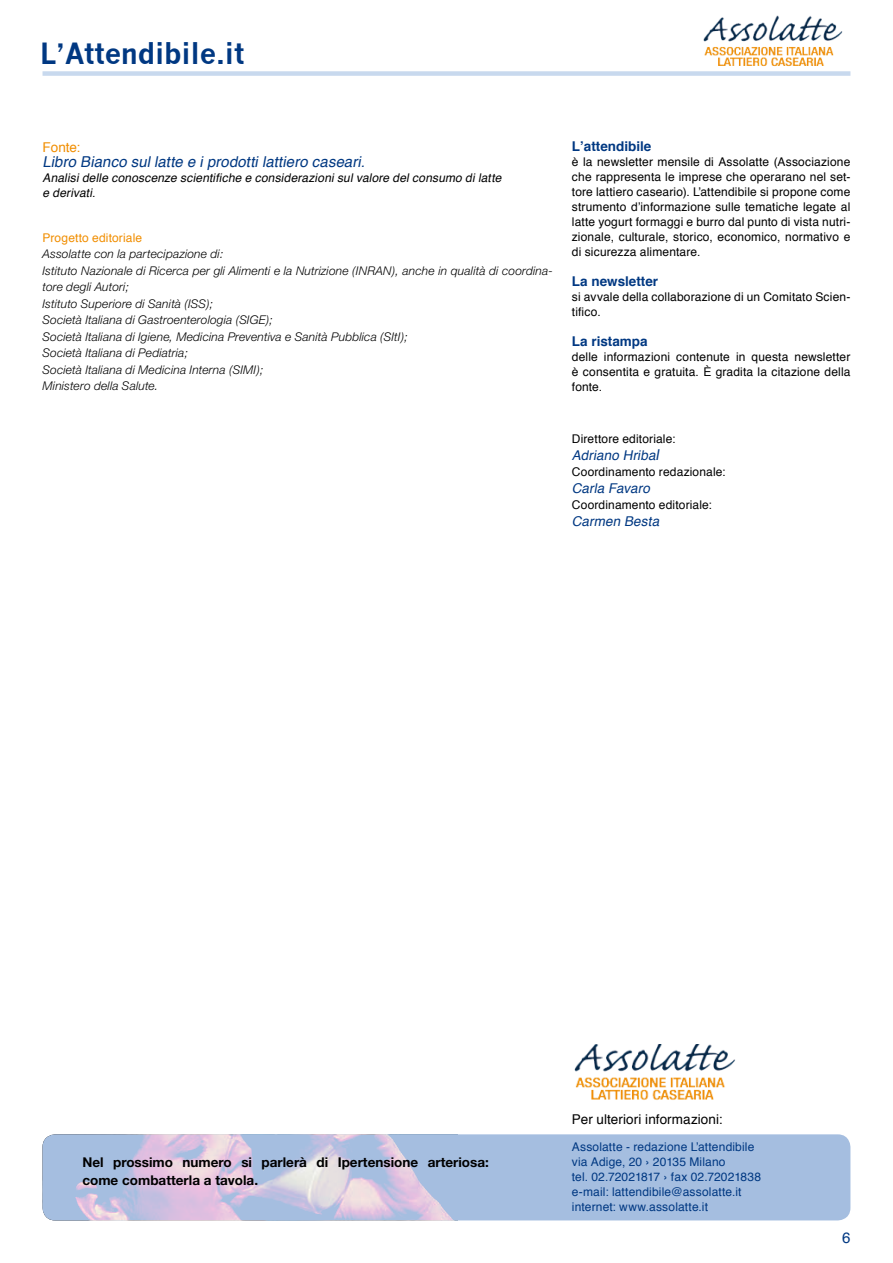
<style>
.page{position:relative;width:893px;height:1263px;background:#fff}
.page>*{position:absolute;margin:0;border:0;box-sizing:border-box;transform-origin:0 0}
.t1{font:700 28.65px "News Gothic";letter-spacing:-.005em;color:#003882}
.t2{font:italic 15px "Helvetica";color:#003882}
.t3{font:15px "Helvetica";color:#003882}
.t4{font:700 13.5px/18px "Helvetica Neue";color:#000}
.t5{font:700 13.5px "Helvetica";color:#003882}
.t6{font:italic 13.5px "Helvetica";color:#003882}
.t7{font:13.5px "Helvetica";letter-spacing:.005em;color:#000}
.t8{font:13.5px "Helvetica";color:#f18e00}
.t9{font:12px/15px "Helvetica";letter-spacing:.01em;color:#000;text-align:justify}
.t10{font:italic 300 12px/16.5px "Helvetica Neue";letter-spacing:.015em;color:#000}
.t11{font:12px/15px "Helvetica";letter-spacing:.01em;color:#003882}
.t12{font:italic 12px/15px "Helvetica";color:#000}
.t13{font:12px "Helvetica";letter-spacing:.015em;color:#f18e00}
.s1{font-size:15px}
</style>
<div class="page">
<div style="left:43px;top:71px;width:807px;height:5px;background:#c8d9ee"></div>
<img style="left:703px;top:15px;width:140px;height:51px">
<div style="left:43px;top:1134px;width:807px;height:86px;background:#a5bee0;border-radius:13px"></div>
<img style="left:43px;top:1134px;width:415px;height:86px">
<img style="left:574px;top:1044px;width:161px;height:56px">
<h1 class="t1" style="left:40px;top:36px;width:206px">L’Attendibile.it</h1>
<p class="t8" style="left:43px;top:136px;width:39px">Fonte:</p>
<p class="t2" style="left:43px;top:149px;width:328px">Libro Bianco sullatte e iprodottilattiero caseari.</p>
<p class="t12" style="left:43px;top:170px;width:464px">Analisidelle conoscenze scientifiche e considerazionisulvalore delconsumo dilatte e derivati.</p>
<p class="t13" style="left:43px;top:227px;width:101px">Progetto editoriale</p>
<p class="t10" style="left:43px;top:246px;width:512px">Assolatte con la partecipazione di:<br>Istituto Nazionale di Ricerca per gli Alimenti e la Nutrizione (INRAN), anche in qualità di coordina&shy;tore degli Autori;<br>Istituto Superiore di Sanità (ISS);<br>Società Italiana di Gastroenterologia (SIGE);<br>Società Italiana di Igiene, Medicina Preventiva e Sanità Pubblica (SItI);<br>Società Italiana di Pediatria;<br>Società Italiana di Medicina Interna (SIMI);<br>Ministero della Salute.</p>
<p class="t5" style="left:572px;top:134px;width:81px">L’attendibile</p>
<p class="t9" style="left:572px;top:154px;width:280px">è la newsletter mensile di Assolatte (Associazione che rappresenta le imprese che operarano nel set&shy;tore lattiero caseario). L’attendibile si propone come strumento d’informazione sulle tematiche legate al latte yogurt formaggi e burro dal punto di vista nutri&shy;zionale, culturale, storico, economico, normativo e di sicurezza alimentare.</p>
<p class="t5" style="left:572px;top:269px;width:88px">La newsletter</p>
<p class="t9" style="left:572px;top:289px;width:280px">si avvale della collaborazione di un Comitato Scien&shy;tifico.</p>
<p class="t5" style="left:572px;top:329px;width:77px">La ristampa</p>
<p class="t9" style="left:572px;top:349px;width:280px">delle informazioni contenute in questa newsletter è consentita e gratuita. È gradita la citazione della fonte.</p>
<p class="t9" style="left:572px;top:431px;width:105px">Direttore editoriale:</p>
<p class="t6" style="left:572px;top:443px;width:93px">Adriano Hriba<span class="s1">l</span></p>
<p class="t9" style="left:572px;top:464px;width:155px">Coordinamento redazionale:</p>
<p class="t6" style="left:572px;top:476px;width:83px">Carla Favaro</p>
<p class="t9" style="left:572px;top:497px;width:142px">Coordinamento editoriale:</p>
<p class="t6" style="left:572px;top:509px;width:93px">Carmen Besta</p>
<p class="t4" style="left:82px;top:1153px;width:408px">Nel prossimo numero si parlerà di Ipertensione arteriosa: come combatterla a tavola.</p>
<p class="t7" style="left:572px;top:1107px;width:152px">Per ulteriori informazioni:</p>
<p class="t11" style="left:572px;top:1139px;width:191px">Assolatte - redazione L’attendibile via Adige, 20 › 20135 Milano<br>tel. 02.72021817 › fax 02.72021838 e-mail: lattendibile@assolatte.it internet: www.assolatte.it</p>
<p class="t3" style="left:842px;top:1224px;width:10px">6</p>
</div>
